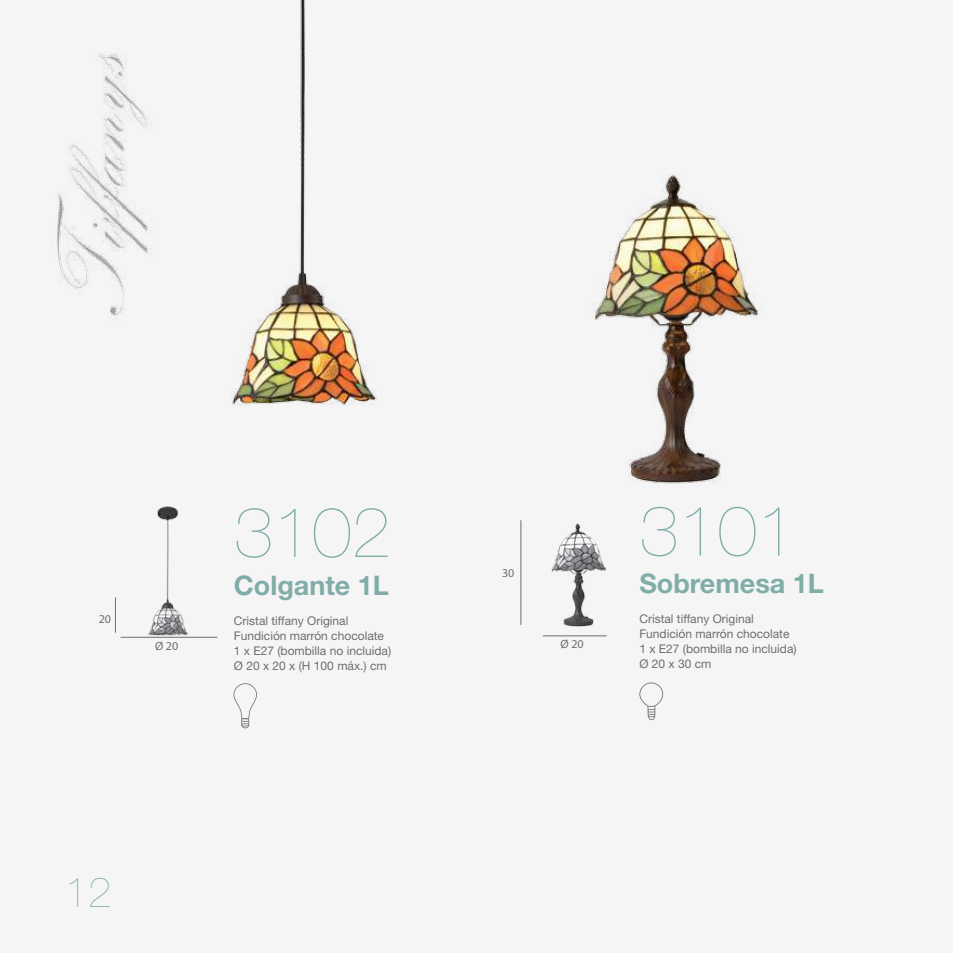
<style>
.page{position:relative;width:953px;height:953px;background:#fff}
.page>*{position:absolute;margin:0;border:0;box-sizing:border-box;transform-origin:0 0}
.t1{font:200 70.5px "Helvetica Neue LT Std";color:#80ada8}
.t2{font:200 42px "Helvetica Neue LT Std";color:#80ada8}
.t3{font:700 27px "Helvetica Neue LT Std";color:#80ada8}
.t4{font:12px/15px "Helvetica Neue LT Std";color:#6d6e71}
.t5{font:12px "Myriad Pro";color:#6d6e71}
</style>
<div class="page">
<div style="left:0;top:0;width:952px;height:952px;background:#f5f5f5"></div>
<img style="left:232px;top:0;width:145px;height:405px">
<hr style="left:120px;top:637px;width:97px;height:1px;background:#6d6e71">
<hr style="left:115px;top:597px;width:1px;height:35px;background:#6d6e71">
<svg style="left:233px;top:683px;width:24px;height:45px"></svg>
<img style="left:148px;top:506px;width:41px;height:129px">
<img style="left:592px;top:172px;width:170px;height:312px">
<hr style="left:543px;top:635px;width:63px;height:1px;background:#6d6e71">
<hr style="left:520px;top:520px;width:1px;height:105px;background:#6d6e71">
<img style="left:551px;top:523px;width:55px;height:104px">
<svg style="left:639px;top:682px;width:24px;height:38px"></svg>
<img style="left:56px;top:52px;width:97px;height:266px">
<p class="t5" style="left:99px;top:611px;width:14px">20</p>
<p class="t5" style="left:155px;top:638px;width:25px">Ø 20</p>
<h1 class="t1" style="left:234px;top:491px;width:158px">3102</h1>
<h3 class="t3" style="left:234px;top:568px;width:157px">Colgante 1L</h3>
<p class="t4" style="left:234px;top:612px;width:159px">Cristal tiffany Original<br>Fundición marrón chocolate<br>1 x E27 (bombilla no incluida)<br>Ø 20 x 20 x (H 100 máx.) cm</p>
<h2 class="t2" style="left:65px;top:868px;width:48px">12</h2>
<p class="t5" style="left:502px;top:565px;width:14px">30</p>
<p class="t5" style="left:560px;top:636px;width:25px">Ø 20</p>
<h1 class="t1" style="left:639px;top:490px;width:158px">3101</h1>
<h3 class="t3" style="left:639px;top:566px;width:186px">Sobremesa 1L</h3>
<p class="t4" style="left:639px;top:611px;width:159px">Cristal tiffany Original<br>Fundición marrón chocolate<br>1 x E27 (bombilla no incluida)<br>Ø 20 x 30 cm</p>
</div>
